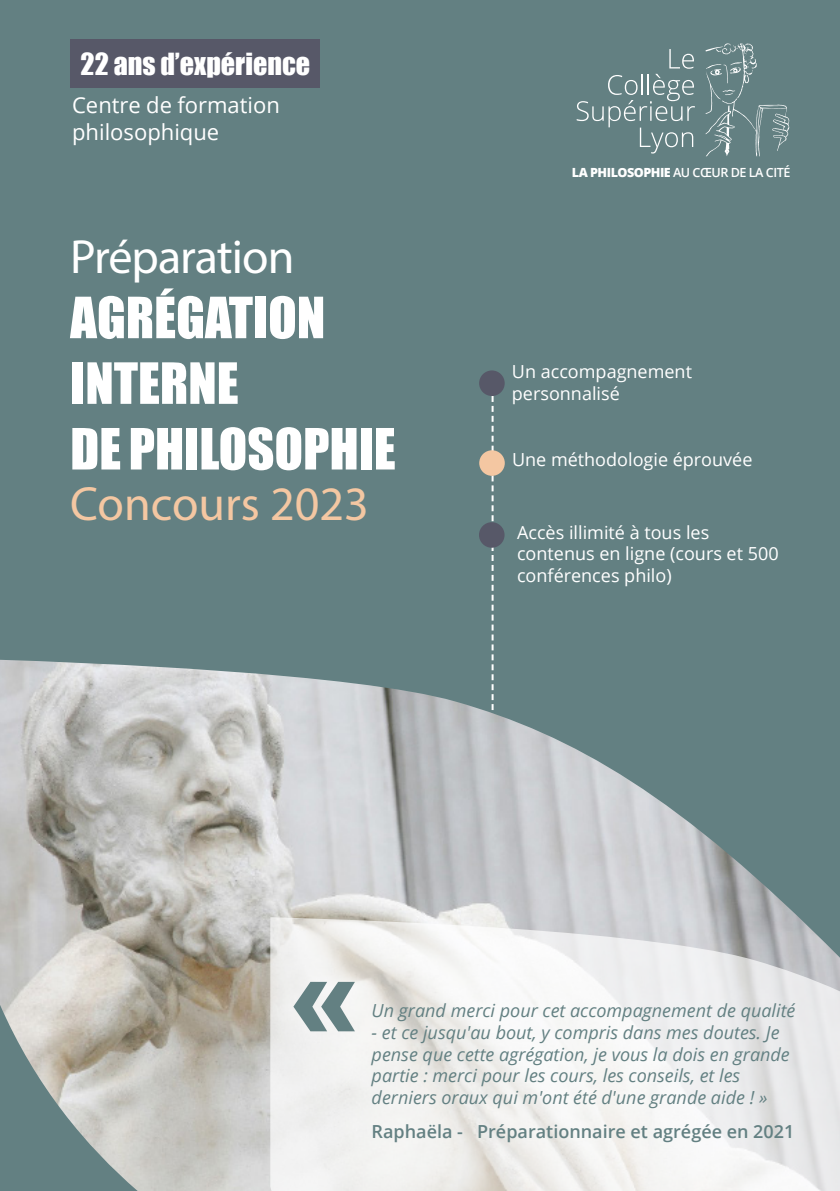
<style>
.page{position:relative;width:840px;height:1191px;background:#fff}
.page>*{position:absolute;margin:0;border:0;box-sizing:border-box;transform-origin:0 0}
.t1{font:900 109.4px "Arial";color:#638082}
.t2{font:52.4px "Impact";color:#fff}
.t3{font:48.2px "Myriad Pro";color:#f4c7a2}
.t4{font:48.2px "Myriad Pro";letter-spacing:-.02em;color:#fff}
.t5{font:28px "Impact";color:#fff}
.t6{font:22px "Open Sans";color:#fff}
.t7{font:italic 18px/21.6px "Open Sans";color:#638082}
.t8{font:18px/21.6px "Open Sans";color:#fff}
.t9{font:600 18px "Open Sans";color:#638082}
.t10{font:600 12.6px "Open Sans";letter-spacing:-.04em;color:#fff}
.s1{font-weight:800}
</style>
<div class="page">
<div style="left:0;top:0;width:839px;height:1191px;background:#638082"></div>
<img style="left:0;top:660px;width:798px;height:531px">
<svg style="left:270px;top:917px;width:569px;height:274px;background:#ebebea"></svg>
<svg style="left:705px;top:43px;width:83px;height:113px"></svg>
<svg style="left:576px;top:49px;width:118px;height:104px"></svg>
<div style="left:71px;top:40px;width:249px;height:48px;background:#575868"></div>
<svg style="left:491px;top:396px;width:2px;height:314px"></svg>
<div style="left:478px;top:522px;width:26px;height:26px;background:#575868;border-radius:50%"></div>
<div style="left:479px;top:450px;width:25px;height:26px;background:#f4c7a2;border-radius:50%"></div>
<div style="left:479px;top:370px;width:25px;height:26px;background:#575868;border-radius:50%"></div>
<p class="t5" style="left:81px;top:42px;width:231px">22 ans d’expérience</p>
<p class="t6" style="left:72px;top:90px;width:209px">Centre de formation</p>
<p class="t6" style="left:72px;top:117px;width:149px">philosophique</p>
<p class="t4" style="left:70px;top:227px;width:225px">Préparation</p>
<p class="t2" style="left:70px;top:277px;width:256px">AGRÉGATION</p>
<p class="t2" style="left:70px;top:343px;width:170px">INTERNE</p>
<p class="t2" style="left:70px;top:408px;width:327px">DE PHILOSOPHIE</p>
<p class="t3" style="left:70px;top:474px;width:300px">Concours 2023</p>
<p class="t10" style="left:571px;top:164px;width:220px"><span class="s1">LA PHILOSOPHIE</span> AU CŒUR DE LA CITÉ</p>
<p class="t8" style="left:511px;top:360px;width:181px">Un accompagnement personnalisé</p>
<p class="t8" style="left:511px;top:448px;width:242px">Une méthodologie éprouvée</p>
<p class="t8" style="left:516px;top:521px;width:263px">Accès illimité à tous les contenus en ligne (cours et 500 conférences philo)</p>
<p class="t1" style="left:288px;top:916px;width:74px">«</p>
<p class="t7" style="left:371px;top:999px;width:425px">Un grand merci pour cet accompagnement de qualité</p>
<p class="t7" style="left:371px;top:1021px;width:419px">- et ce jusqu'au bout, y compris dans mes doutes. Je pense que cette agrégation, je vous la dois en grande partie : merci pour les cours, les conseils, et les derniers oraux qui m'ont été d'une grande aide ! »</p>
<p class="t9" style="left:371px;top:1119px;width:424px">Raphaëla - Préparationnaire et agrégée en 2021</p>
</div>
